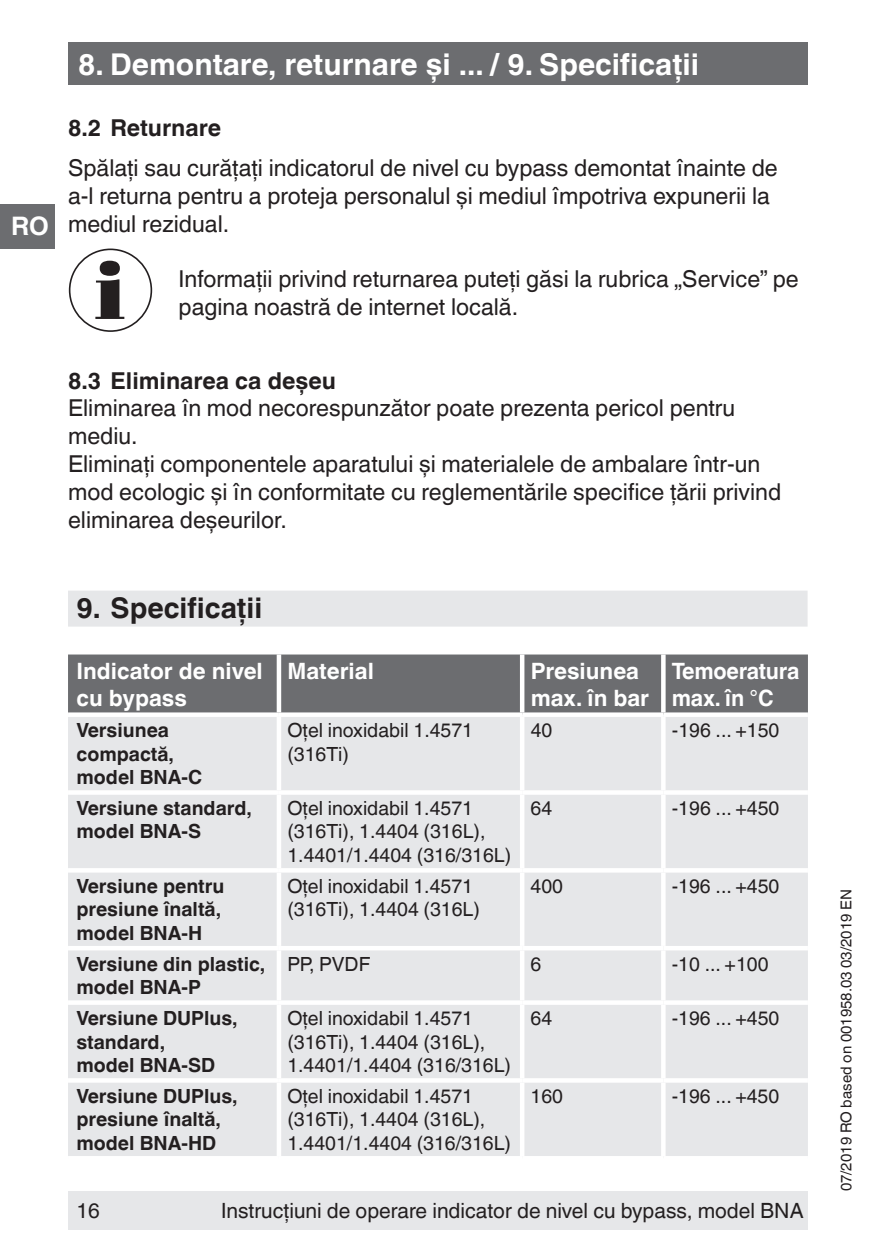
<style>
.page{position:relative;width:893px;height:1259px;background:#fff}
.page>*{position:absolute;margin:0;border:0;box-sizing:border-box;transform-origin:0 0}
.t1{font:700 30px "Helvetica World";color:#fff}
.t2{font:700 28.5px "Helvetica World";color:#231f20}
.t3{font:700 25.5px "Helvetica World";color:#fff}
.t4{font:23.4px/27.9px "Helvetica World";color:#231f20}
.t5{font:700 23.4px "Helvetica World";color:#231f20}
.t6{font:700 22.5px/27px "Helvetica World";color:#fff}
.t7{font:700 22.5px/27px "Helvetica World";color:#fff;scale:.96 1}
.t8{font:21px "Helvetica World";color:#231f20}
.t9{font:19.5px/23.4px "Helvetica World";color:#231f20}
.t10{font:700 19.5px/23.4px "Helvetica World";color:#231f20}
.t11{font:15px "Helvetica World";color:#231f20}
</style>
<div class="page">
<div style="left:68px;top:1191px;width:740px;height:38px;background:#e6e7e9"></div>
<div style="left:68px;top:43px;width:740px;height:42px;background:#6c6d70"></div>
<div style="left:0;top:204px;width:55px;height:44px;background:#6c6d70"></div>
<div style="left:68px;top:590px;width:740px;height:36px;background:#e6e7e9"></div>
<div style="left:68px;top:654px;width:740px;height:58px;background:#6c6d70"></div>
<div style="left:68px;top:717px;width:740px;height:439px;background:#e6e7e9"></div>
<hr style="left:277px;top:654px;width:4px;height:58px;background:#fff">
<hr style="left:520px;top:654px;width:4px;height:58px;background:#fff">
<div style="left:661px;top:654px;width:5px;height:58px;background:#fff"></div>
<hr style="left:277px;top:717px;width:4px;height:73px;background:#fff">
<hr style="left:520px;top:717px;width:4px;height:73px;background:#fff">
<div style="left:661px;top:717px;width:5px;height:73px;background:#fff"></div>
<div style="left:68px;top:790px;width:211px;height:5px;background:#fff"></div>
<div style="left:279px;top:790px;width:243px;height:5px;background:#fff"></div>
<hr style="left:277px;top:795px;width:4px;height:73px;background:#fff">
<div style="left:522px;top:790px;width:141px;height:5px;background:#fff"></div>
<hr style="left:520px;top:795px;width:4px;height:73px;background:#fff">
<div style="left:663px;top:790px;width:145px;height:5px;background:#fff"></div>
<div style="left:661px;top:795px;width:5px;height:73px;background:#fff"></div>
<hr style="left:68px;top:868px;width:211px;height:4px;background:#fff">
<hr style="left:279px;top:868px;width:243px;height:4px;background:#fff">
<hr style="left:277px;top:872px;width:4px;height:74px;background:#fff">
<hr style="left:522px;top:868px;width:141px;height:4px;background:#fff">
<hr style="left:520px;top:872px;width:4px;height:74px;background:#fff">
<hr style="left:663px;top:868px;width:145px;height:4px;background:#fff">
<div style="left:661px;top:872px;width:5px;height:74px;background:#fff"></div>
<hr style="left:68px;top:946px;width:211px;height:4px;background:#fff">
<hr style="left:279px;top:946px;width:243px;height:4px;background:#fff">
<hr style="left:277px;top:950px;width:4px;height:50px;background:#fff">
<hr style="left:522px;top:946px;width:141px;height:4px;background:#fff">
<hr style="left:520px;top:950px;width:4px;height:50px;background:#fff">
<hr style="left:663px;top:946px;width:145px;height:4px;background:#fff">
<div style="left:661px;top:950px;width:5px;height:50px;background:#fff"></div>
<div style="left:68px;top:1000px;width:211px;height:5px;background:#fff"></div>
<div style="left:279px;top:1000px;width:243px;height:5px;background:#fff"></div>
<hr style="left:277px;top:1005px;width:4px;height:73px;background:#fff">
<div style="left:522px;top:1000px;width:141px;height:5px;background:#fff"></div>
<hr style="left:520px;top:1005px;width:4px;height:73px;background:#fff">
<div style="left:663px;top:1000px;width:145px;height:5px;background:#fff"></div>
<div style="left:661px;top:1005px;width:5px;height:73px;background:#fff"></div>
<hr style="left:277px;top:1082px;width:4px;height:74px;background:#fff">
<hr style="left:520px;top:1082px;width:4px;height:74px;background:#fff">
<div style="left:661px;top:1082px;width:5px;height:74px;background:#fff"></div>
<hr style="left:68px;top:1078px;width:211px;height:4px;background:#fff">
<hr style="left:279px;top:1078px;width:243px;height:4px;background:#fff">
<hr style="left:522px;top:1078px;width:141px;height:4px;background:#fff">
<hr style="left:663px;top:1078px;width:145px;height:4px;background:#fff">
<svg style="left:95px;top:261px;width:29px;height:58px"></svg>
<div style="left:69px;top:248px;width:83px;height:84px;border:2px solid #231f20;border-radius:50%"></div>
<p class="t3" style="left:11px;top:212px;width:39px">RO</p>
<p class="t1" style="left:78px;top:47px;width:622px">8. Demontare, returnare și ... / 9. Specificații</p>
<p class="t5" style="left:68px;top:114px;width:155px">8.2 Returnare</p>
<p class="t4" style="left:68px;top:154px;width:711px">Spălaţi sau curăţaţi indicatorul de nivel cu bypass demontat înainte de a-l returna pentru a proteja personalul şi mediul împotriva expunerii la mediul rezidual.</p>
<p class="t4" style="left:179px;top:265px;width:622px">Informaţii privind returnarea puteţi găsi la rubrica „Service” pe pagina noastră de internet locală.</p>
<p class="t5" style="left:68px;top:367px;width:270px">8.3 Eliminarea ca deşeu</p>
<p class="t4" style="left:68px;top:394px;width:715px">Eliminarea în mod necorespunzător poate prezenta pericol pentru mediu.<br>Eliminaţi componentele aparatului şi materialele de ambalare într-un mod ecologic şi în conformitate cu reglementările specifice ţării privind eliminarea deşeurilor.</p>
<p class="t2" style="left:77px;top:591px;width:187px">9. Specificaţii</p>
<p class="t6" style="left:77px;top:658px;width:188px">Indicator de nivel cu bypass</p>
<p class="t6" style="left:287px;top:658px;width:88px">Material</p>
<p class="t6" style="left:531px;top:658px;width:120px">Presiunea max. în bar</p>
<p class="t7" style="left:672px;top:658px;width:134px">Temoeratura max. în °C</p>
<p class="t10" style="left:77px;top:719px;width:127px">Versiunea compactă, model BNA-C</p>
<p class="t9" style="left:287px;top:719px;width:187px">Oţel inoxidabil 1.4571 (316Ti)</p>
<p class="t9" style="left:531px;top:719px;width:23px">40</p>
<p class="t9" style="left:672px;top:719px;width:109px">-196 ... +150</p>
<p class="t10" style="left:77px;top:796px;width:177px">Versiune standard, model BNA-S</p>
<p class="t9" style="left:287px;top:796px;width:225px">Oţel inoxidabil 1.4571 (316Ti), 1.4404 (316L),<br>1.4401/1.4404 (316/316L)</p>
<p class="t9" style="left:531px;top:796px;width:23px">64</p>
<p class="t9" style="left:672px;top:796px;width:109px">-196 ... +450</p>
<p class="t10" style="left:76px;top:874px;width:150px">Versiune pentru presiune înaltă, model BNA-H</p>
<p class="t9" style="left:287px;top:874px;width:194px">Oţel inoxidabil 1.4571 (316Ti), 1.4404 (316L)</p>
<p class="t9" style="left:531px;top:874px;width:34px">400</p>
<p class="t9" style="left:672px;top:874px;width:109px">-196 ... +450</p>
<p class="t10" style="left:76px;top:952px;width:190px">Versiune din plastic, model BNA-P</p>
<p class="t9" style="left:287px;top:952px;width:84px">PP, PVDF</p>
<p class="t9" style="left:531px;top:952px;width:12px">6</p>
<p class="t9" style="left:672px;top:952px;width:98px">-10 ... +100</p>
<p class="t10" style="left:76px;top:1006px;width:163px">Versiune DUPlus, standard,<br>model BNA-SD</p>
<p class="t9" style="left:287px;top:1006px;width:225px">Oţel inoxidabil 1.4571 (316Ti), 1.4404 (316L),<br>1.4401/1.4404 (316/316L)</p>
<p class="t9" style="left:531px;top:1006px;width:23px">64</p>
<p class="t9" style="left:672px;top:1006px;width:109px">-196 ... +450</p>
<p class="t10" style="left:76px;top:1084px;width:163px">Versiune DUPlus, presiune înaltă, model BNA-HD</p>
<p class="t9" style="left:287px;top:1084px;width:225px">Oţel inoxidabil 1.4571 (316Ti), 1.4404 (316L),<br>1.4401/1.4404 (316/316L)</p>
<p class="t9" style="left:531px;top:1084px;width:34px">160</p>
<p class="t9" style="left:672px;top:1084px;width:109px">-196 ... +450</p>
<p class="t8" style="left:77px;top:1198px;width:25px">16</p>
<p class="t8" style="left:221px;top:1198px;width:584px">Instrucțiuni de operare indicator de nivel cu bypass, model BNA</p>
<p class="t11" style="left:838px;top:1191px;width:303px;rotate:-90deg">07/2019 RO based on 001958.03 03/2019 EN</p>
</div>
